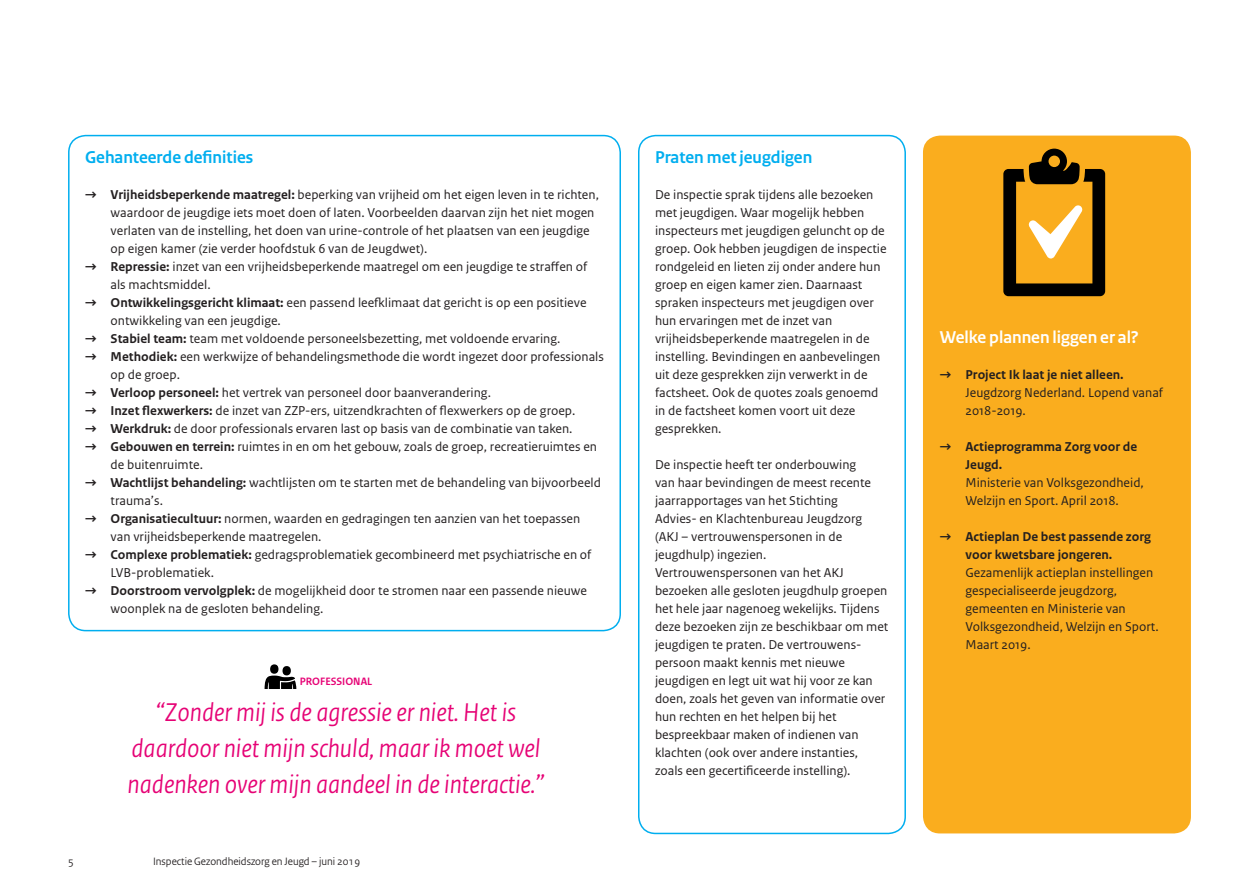
<style>
.page{position:relative;width:1259px;height:893px;background:#fff}
.page>*{position:absolute;margin:0;border:0;box-sizing:border-box;transform-origin:0 0}
._04_RO_Paragraafkop{font:italic 27px "Rijksoverheid Sans Heading";color:#e60275}
._04_RO_Paragraafkop-2{font:700 18px "Rijksoverheid Sans Heading";color:#00aeef}
._04_RO_Paragraafkop-3{font:700 18px "Rijksoverheid Sans Heading";color:#fff}
._04_RO_Paragraafkop-4{font:13.5px/18px "Rijksoverheid Sans Text";color:#231f20}
._04_RO_Paragraafkop-5{font:700 13.5px/18px "Rijksoverheid Sans Text";color:#231f20}
._04_RO_Paragraafkop-6{font:11.25px "Rijksoverheid Sans";color:#231f20}
._04_RO_Paragraafkop-7{font:700 11.25px "Rijksoverheid Sans Heading";color:#e60275}
.s1{font-weight:700}
</style>
<div class="page">
<div style="left:68px;top:135px;width:553px;height:496px;border:2px solid #00aeef;border-radius:17px"></div>
<div style="left:923px;top:136px;width:268px;height:697px;background:#faad1e;border-radius:17px"></div>
<div style="left:638px;top:135px;width:268px;height:699px;border:2px solid #00aeef;border-radius:17px"></div>
<svg style="left:1003px;top:149px;width:102px;height:147px"></svg>
<div style="left:282px;top:666px;width:9px;height:9px;background:#000;border-radius:50%"></div>
<div style="left:270px;top:664px;width:8px;height:10px;background:#000;border-radius:50%"></div>
<svg style="left:264px;top:675px;width:32px;height:14px"></svg>
<p class="_04_RO_Paragraafkop-2" style="left:85px;top:147px;width:170px">Gehanteerde definities</p>
<p class="_04_RO_Paragraafkop-4" style="left:85px;top:185px;width:515px"><span class="s1">→ Vrijheidsbeperkende maatregel:</span> beperking van vrijheid om het eigen leven in te richten,</p>
<p class="_04_RO_Paragraafkop-4" style="left:111px;top:203px;width:485px">waardoor de jeugdige iets moet doen of laten. Voorbeelden daarvan zijn het niet mogen</p>
<p class="_04_RO_Paragraafkop-4" style="left:111px;top:221px;width:481px">verlaten van de instelling, het doen van urine-controle of het plaatsen van een jeugdige</p>
<p class="_04_RO_Paragraafkop-4" style="left:111px;top:239px;width:318px">op eigen kamer (zie verder hoofdstuk 6 van de Jeugdwet).</p>
<p class="_04_RO_Paragraafkop-4" style="left:85px;top:257px;width:504px"><span class="s1">→ Repressie:</span> inzet van een vrijheidsbeperkende maatregel om een jeugdige te straffen of</p>
<p class="_04_RO_Paragraafkop-4" style="left:111px;top:275px;width:102px">als machtsmiddel.</p>
<p class="_04_RO_Paragraafkop-4" style="left:85px;top:293px;width:503px"><span class="s1">→ Ontwikkelingsgericht klimaat:</span> een passend leefklimaat dat gericht is op een positieve</p>
<p class="_04_RO_Paragraafkop-4" style="left:111px;top:311px;width:172px">ontwikkeling van een jeugdige.</p>
<p class="_04_RO_Paragraafkop-4" style="left:85px;top:329px;width:477px"><span class="s1">→ Stabiel team:</span> team met voldoende personeelsbezetting, met voldoende ervaring.</p>
<p class="_04_RO_Paragraafkop-4" style="left:85px;top:347px;width:520px"><span class="s1">→ Methodiek:</span> een werkwijze of behandelingsmethode die wordt ingezet door professionals</p>
<p class="_04_RO_Paragraafkop-4" style="left:111px;top:365px;width:71px">op de groep.</p>
<p class="_04_RO_Paragraafkop-4" style="left:85px;top:383px;width:407px"><span class="s1">→ Verloop personeel:</span> het vertrek van personeel door baanverandering.</p>
<p class="_04_RO_Paragraafkop-4" style="left:85px;top:401px;width:492px"><span class="s1">→ Inzet flexwerkers:</span> de inzet van ZZP-ers, uitzendkrachten of flexwerkers op de groep.</p>
<p class="_04_RO_Paragraafkop-4" style="left:85px;top:419px;width:489px"><span class="s1">→ Werkdruk:</span> de door professionals ervaren last op basis van de combinatie van taken.</p>
<p class="_04_RO_Paragraafkop-4" style="left:85px;top:437px;width:513px"><span class="s1">→ Gebouwen en terrein:</span> ruimtes in en om het gebouw, zoals de groep, recreatieruimtes en</p>
<p class="_04_RO_Paragraafkop-4" style="left:111px;top:455px;width:94px">de buitenruimte.</p>
<p class="_04_RO_Paragraafkop-4" style="left:85px;top:473px;width:517px"><span class="s1">→ Wachtlijst behandeling:</span> wachtlijsten om te starten met de behandeling van bijvoorbeeld</p>
<p class="_04_RO_Paragraafkop-4" style="left:111px;top:491px;width:54px">trauma’s.</p>
<p class="_04_RO_Paragraafkop-4" style="left:85px;top:509px;width:497px"><span class="s1">→ Organisatiecultuur:</span> normen, waarden en gedragingen ten aanzien van het toepassen</p>
<p class="_04_RO_Paragraafkop-4" style="left:111px;top:527px;width:212px">van vrijheidsbeperkende maatregelen.</p>
<p class="_04_RO_Paragraafkop-4" style="left:85px;top:545px;width:508px"><span class="s1">→ Complexe problematiek:</span> gedragsproblematiek gecombineerd met psychiatrische en of</p>
<p class="_04_RO_Paragraafkop-4" style="left:111px;top:563px;width:105px">LVB-problematiek.</p>
<p class="_04_RO_Paragraafkop-4" style="left:85px;top:581px;width:503px"><span class="s1">→ Doorstroom vervolgplek:</span> de mogelijkheid door te stromen naar een passende nieuwe</p>
<p class="_04_RO_Paragraafkop-4" style="left:111px;top:599px;width:214px">woonplek na de gesloten behandeling.</p>
<p class="_04_RO_Paragraafkop-7" style="left:300px;top:675px;width:74px">PROFESSIONAL</p>
<p class="_04_RO_Paragraafkop" style="left:156px;top:697px;width:362px">“Zonder mij is de agressie er niet. Het is</p>
<p class="_04_RO_Paragraafkop" style="left:132px;top:733px;width:410px">daardoor niet mijn schuld, maar ik moet wel</p>
<p class="_04_RO_Paragraafkop" style="left:128px;top:769px;width:418px">nadenken over mijn aandeel in de interactie.”</p>
<p class="_04_RO_Paragraafkop-6" style="left:68px;top:854px;width:7px">5</p>
<p class="_04_RO_Paragraafkop-6" style="left:153px;top:854px;width:208px">Inspectie Gezondheidszorg en Jeugd – juni 2019</p>
<p class="_04_RO_Paragraafkop-2" style="left:655px;top:147px;width:159px">Praten met jeugdigen</p>
<p class="_04_RO_Paragraafkop-4" style="left:655px;top:185px;width:233px">De inspectie sprak tijdens alle bezoeken met jeugdigen. Waar mogelijk hebben inspecteurs met jeugdigen geluncht op de groep. Ook hebben jeugdigen de inspectie rondgeleid en lieten zij onder andere hun groep en eigen kamer zien. Daarnaast spraken inspecteurs met jeugdigen over hun ervaringen met de inzet van vrijheidsbeperkende maatregelen in de instelling. Bevindingen en aanbevelingen uit deze gesprekken zijn verwerkt in de factsheet. Ook de quotes zoals genoemd in de factsheet komen voort uit deze gesprekken.</p>
<p class="_04_RO_Paragraafkop-4" style="left:655px;top:455px;width:203px">De inspectie heeft ter onderbouwing</p>
<p class="_04_RO_Paragraafkop-4" style="left:655px;top:473px;width:218px">van haar bevindingen de meest recente jaarrapportages van het Stichting</p>
<p class="_04_RO_Paragraafkop-4" style="left:655px;top:509px;width:209px">Advies- en Klachtenbureau Jeugdzorg</p>
<p class="_04_RO_Paragraafkop-4" style="left:655px;top:527px;width:235px">(AKJ – vertrouwenspersonen in de jeugdhulp) ingezien.<br>Vertrouwenspersonen van het AKJ bezoeken alle gesloten jeugdhulp groepen het hele jaar nagenoeg wekelijks. Tijdens deze bezoeken zijn ze beschikbaar om met jeugdigen te praten. De vertrouwens-</p>
<p class="_04_RO_Paragraafkop-4" style="left:655px;top:653px;width:232px">persoon maakt kennis met nieuwe jeugdigen en legt uit wat hij voor ze kan doen, zoals het geven van informatie over hun rechten en het helpen bij het bespreekbaar maken of indienen van klachten (ook over andere instanties,</p>
<p class="_04_RO_Paragraafkop-4" style="left:655px;top:761px;width:197px">zoals een gecertificeerde instelling).</p>
<p class="_04_RO_Paragraafkop-3" style="left:940px;top:327px;width:200px">Welke plannen liggen er al?</p>
<p class="_04_RO_Paragraafkop-5" style="left:940px;top:365px;width:185px">→ Project Ik laat je niet alleen.</p>
<p class="_04_RO_Paragraafkop-4" style="left:965px;top:383px;width:199px">Jeugdzorg Nederland. Lopend vanaf</p>
<p class="_04_RO_Paragraafkop-4" style="left:965px;top:401px;width:62px">2018-2019.</p>
<p class="_04_RO_Paragraafkop-5" style="left:965px;top:437px;width:173px;text-indent:-26px">→ Actieprogramma Zorg voor de<br>Jeugd.</p>
<p class="_04_RO_Paragraafkop-4" style="left:965px;top:473px;width:180px">Ministerie van Volksgezondheid,</p>
<p class="_04_RO_Paragraafkop-4" style="left:965px;top:491px;width:155px">Welzijn en Sport. April 2018.</p>
<p class="_04_RO_Paragraafkop-5" style="left:965px;top:527px;width:187px;text-indent:-26px">→ Actieplan De best passende zorg voor kwetsbare jongeren.</p>
<p class="_04_RO_Paragraafkop-4" style="left:965px;top:563px;width:189px">Gezamenlijk actieplan instellingen</p>
<p class="_04_RO_Paragraafkop-4" style="left:965px;top:581px;width:195px">gespecialiseerde jeugdzorg, gemeenten en Ministerie van<br>Volksgezondheid, Welzijn en Sport.<br>Maart 2019.</p>
</div>
